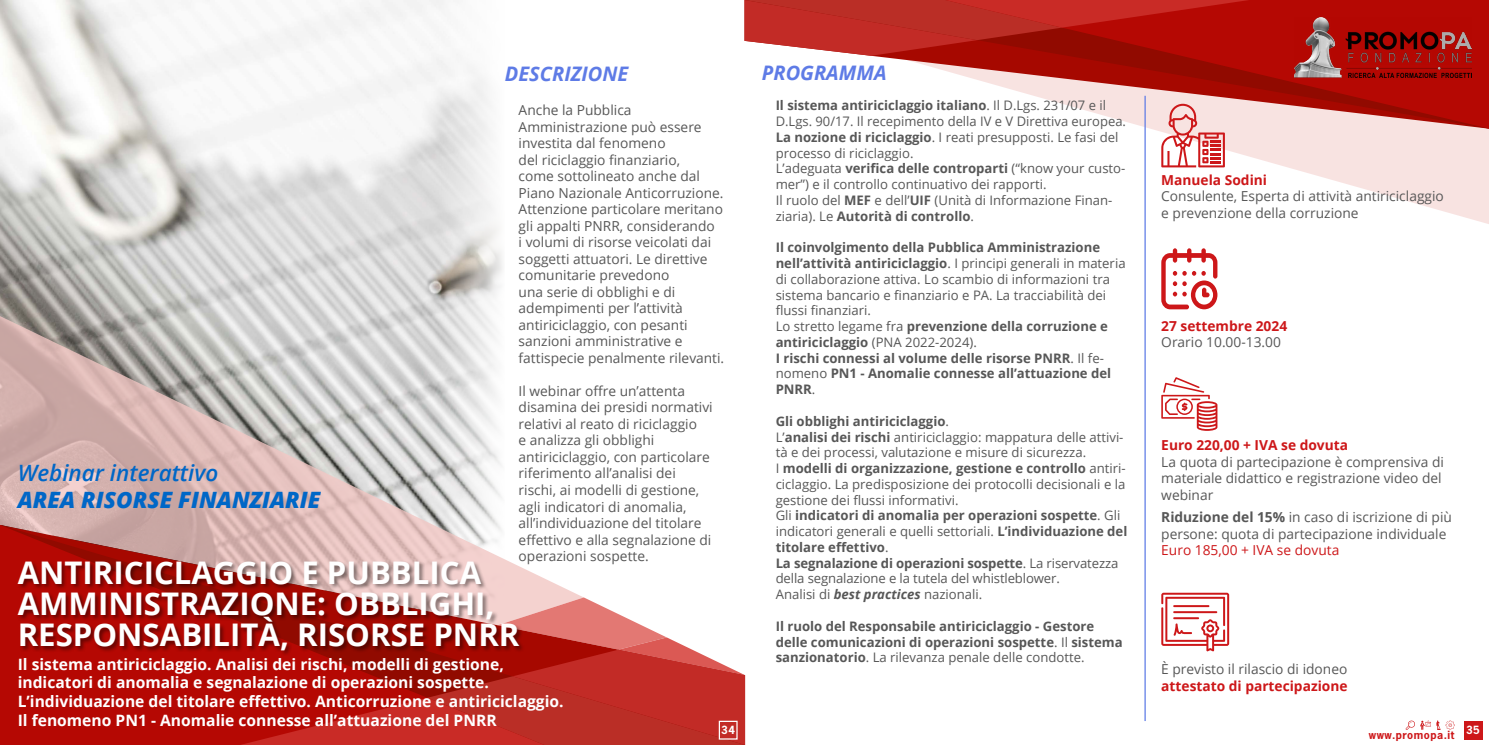
<style>
.page{position:relative;width:1489px;height:745px;background:#fff}
.page>*{position:absolute;margin:0;border:0;box-sizing:border-box;transform-origin:0 0}
.t1{font:700 31.12px/31.1px "Open Sans";color:#fff}
.t2{font:italic 800 22.5px "Open Sans";color:#0067c7}
.t3{font:italic 600 22.5px "Open Sans";color:#0067c7}
.t4{font:italic 700 20px "Open Sans";color:#5e7be6}
.t5{font:700 15.62px/18.8px "Open Sans";color:#fff}
.t6{font:13.75px/16.5px "Open Sans";color:#575757}
.t7{font:700 13.75px "Open Sans";color:#cd1719}
.t8{font:13.75px "Open Sans";color:#cd1719}
.t9{font:13.12px/15.8px "Open Sans";color:#575757}
.t10{font:700 13.12px/15.8px "Open Sans";color:#575757}
.t11{font:700 10.62px "News Gothic Std";letter-spacing:.05em;color:#cd1719}
.t12{font:700 10.62px "News Gothic Std";color:#fff}
.s1{font-weight:700}
.s2{font-weight:400}
.s3{font-weight:700;font-style:italic}
</style>
<div class="page">
<svg style="left:1145px;top:129px;width:343px;height:95px"></svg>
<svg style="left:873px;top:56px;width:72px;height:15px"></svg>
<svg style="left:945px;top:0;width:543px;height:129px"></svg>
<svg style="left:744px;top:0;width:505px;height:56px"></svg>
<img style="left:0;top:0;width:503px;height:316px">
<svg style="left:0;top:316px;width:502px;height:208px"></svg>
<svg style="left:0;top:524px;width:544px;height:220px;fill:#b50803"></svg>
<svg style="left:240px;top:597px;width:505px;height:147px"></svg>
<img style="left:1293px;top:17px;width:177px;height:60px">
<div style="left:718px;top:720px;width:19px;height:19px;border:1px solid #fff"></div>
<div style="left:1463px;top:720px;width:18px;height:18px;background:#cd1719"></div>
<svg style="left:1405px;top:720px;width:49px;height:9px"></svg>
<div style="left:17px;top:560px;width:508px;height:96px;background:#000;opacity:.45"></div>
<hr style="left:1144px;top:96px;width:1px;height:624px;background:#5e7be6">
<svg style="left:1161px;top:104px;width:63px;height:63px"></svg>
<svg style="left:1161px;top:592px;width:68px;height:59px"></svg>
<svg style="left:1161px;top:248px;width:56px;height:61px"></svg>
<svg style="left:1161px;top:377px;width:56px;height:53px"></svg>
<h3 class="t4" style="left:505px;top:59px;width:125px">DESCRIZIONE</h3>
<p class="t6" style="left:518px;top:101px;width:207px">Anche la Pubblica<br>Amministrazione può essere investita dal fenomeno<br>del riciclaggio finanziario,<br>come sottolineato anche dal<br>Piano Nazionale Anticorruzione.<br>Attenzione particolare meritano gli appalti PNRR, considerando<br>i volumi di risorse veicolati dai soggetti attuatori. Le direttive comunitarie prevedono<br>una serie di obblighi e di adempimenti per l’attività antiriciclaggio, con pesanti sanzioni amministrative e fattispecie penalmente rilevanti.</p>
<p class="t6" style="left:518px;top:382px;width:195px">Il webinar offre un’attenta disamina dei presidi normativi relativi al reato di riciclaggio<br>e analizza gli obblighi antiriciclaggio, con particolare riferimento all’analisi dei rischi, ai modelli di gestione, agli indicatori di anomalia, all’individuazione del titolare effettivo e alla segnalazione di operazioni sospette.</p>
<h2 class="t3" style="left:18px;top:457px;width:202px">Webinar interattivo</h2>
<h2 class="t2" style="left:18px;top:482px;width:304px">AREA RISORSE FINANZIARIE</h2>
<h1 class="t1" style="left:18px;top:555px;width:503px">ANTIRICICLAGGIO E PUBBLICA<br>AMMINISTRAZIONE: OBBLIGHI,<br>RESPONSABILITÀ, RISORSE PNRR</h1>
<p class="t5" style="left:18px;top:653px;width:547px">Il sistema antiriciclaggio. Analisi dei rischi, modelli di gestione, indicatori di anomalia e segnalazione di operazioni sospette.<br>L’individuazione del titolare effettivo. Anticorruzione e antiriciclaggio.<br>Il fenomeno PN1 - Anomalie connesse all’attuazione del PNRR</p>
<p class="t12" style="left:721px;top:722px;width:15px">34</p>
<h3 class="t4" style="left:762px;top:58px;width:126px">PROGRAMMA</h3>
<p class="t9" style="left:775px;top:97px;width:352px"><span class="s1">Il sistema antiriciclaggio italiano</span>. Il D.Lgs. 231/07 e il D.Lgs. 90/17. Il recepimento della IV e V Direttiva europea.<br><span class="s1">La nozione di riciclaggio</span>. I reati presupposti. Le fasi del processo di riciclaggio.<br>L’adeguata <span class="s1">verifica delle controparti</span> (“know your custo&shy;mer”) e il controllo continuativo dei rapporti.<br>Il ruolo del <span class="s1">MEF</span> e dell’<span class="s1">UIF</span> (Unità di Informazione Finan&shy;ziaria). Le <span class="s1">Autorità di controllo</span>.</p>
<p class="t10" style="left:775px;top:239px;width:351px">Il coinvolgimento della Pubblica Amministrazione nell’attività antiriciclaggio<span class="s2">. I principi generali in materia di collaborazione attiva. Lo scambio di informazioni tra sistema bancario e finanziario e PA. La tracciabilità dei flussi finanziari.<br>Lo stretto legame fra</span> prevenzione della corruzione e antiriciclaggio <span class="s2">(PNA 2022-2024).<br></span>I rischi connessi al volume delle risorse PNRR<span class="s2">. Il fe&shy;nomeno</span> PN1 - Anomalie connesse all’attuazione del PNRR<span class="s2">.</span></p>
<p class="t9" style="left:775px;top:412px;width:353px"><span class="s1">Gli obblighi antiriciclaggio</span>.<br>L’<span class="s1">analisi dei rischi</span> antiriciclaggio: mappatura delle attivi&shy;tà e dei processi, valutazione e misure di sicurezza.<br>I <span class="s1">modelli di organizzazione, gestione e controllo</span> antiri&shy;ciclaggio. La predisposizione dei protocolli decisionali e la gestione dei flussi informativi.<br>Gli <span class="s1">indicatori di anomalia per operazioni sospette</span>. Gli indicatori generali e quelli settoriali. <span class="s1">L’individuazione del titolare effettivo</span>.<br><span class="s1">La segnalazione di operazioni sospette</span>. La riservatezza della segnalazione e la tutela del whistleblower.<br>Analisi di <span class="s3">best practices</span> nazionali.</p>
<p class="t10" style="left:775px;top:617px;width:348px">Il ruolo del Responsabile antiriciclaggio - Gestore delle comunicazioni di operazioni sospette<span class="s2">. Il</span> sistema sanzionatorio<span class="s2">. La rilevanza penale delle condotte.</span></p>
<p class="t7" style="left:1161px;top:170px;width:107px">Manuela Sodini</p>
<p class="t6" style="left:1161px;top:188px;width:284px">Consulente, Esperta di attività antiriciclaggio e prevenzione della corruzione</p>
<p class="t7" style="left:1161px;top:315px;width:127px">27 settembre 2024</p>
<p class="t6" style="left:1161px;top:333px;width:121px">Orario 10.00-13.00</p>
<p class="t7" style="left:1161px;top:435px;width:188px">Euro 220,00 + IVA se dovuta</p>
<p class="t6" style="left:1161px;top:453px;width:284px">La quota di partecipazione è comprensiva di materiale didattico e registrazione video del webinar</p>
<p class="t6" style="left:1161px;top:508px;width:292px"><span class="s1">Riduzione del 15%</span> in caso di iscrizione di più persone: quota di partecipazione individuale</p>
<p class="t8" style="left:1161px;top:540px;width:179px">Euro 185,00 + IVA se dovuta</p>
<p class="t6" style="left:1161px;top:660px;width:187px">È previsto il rilascio di idoneo</p>
<p class="t7" style="left:1161px;top:675px;width:188px">attestato di partecipazione</p>
<p class="t11" style="left:1368px;top:727px;width:87px">www.promopa.it</p>
<p class="t12" style="left:1465px;top:722px;width:15px">35</p>
</div>
